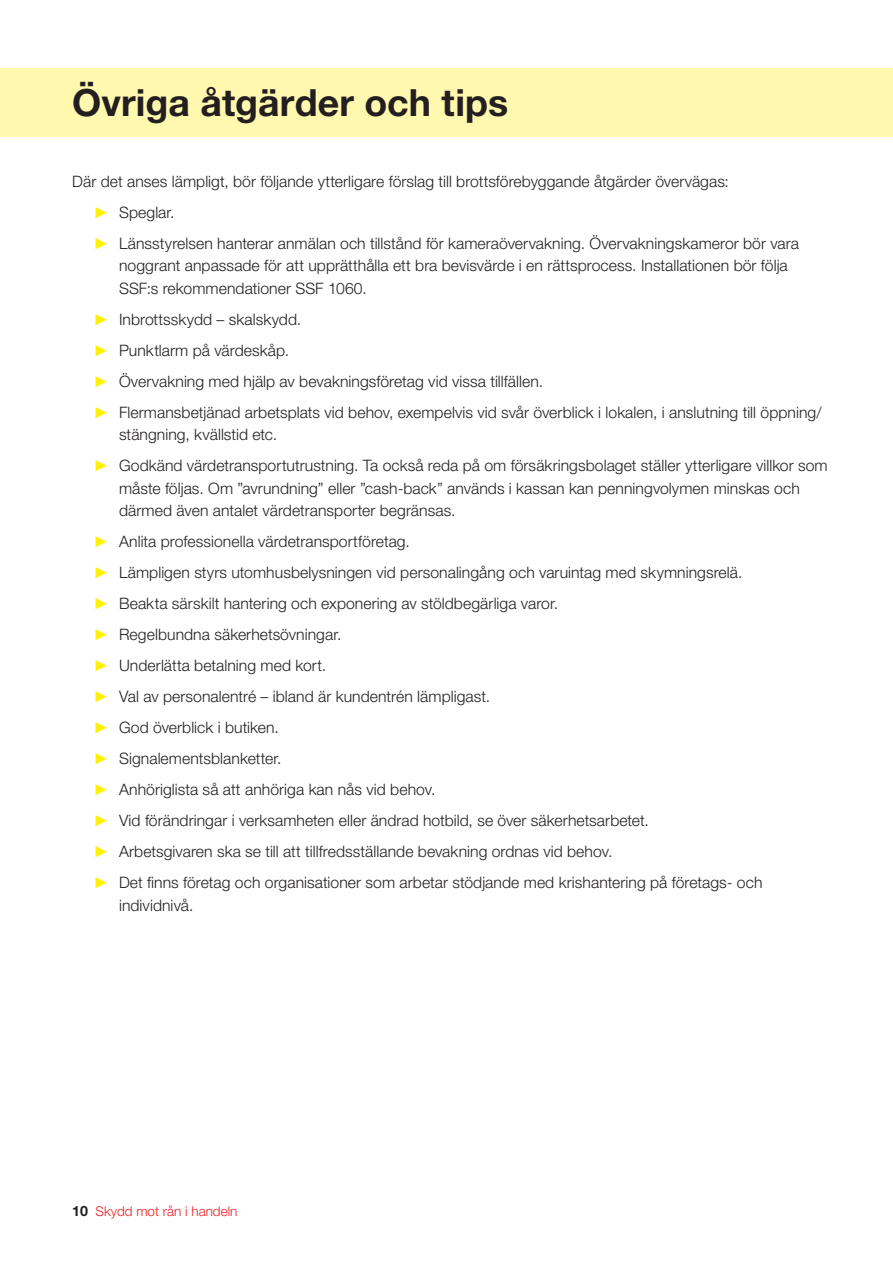
<style>
.page{position:relative;width:893px;height:1263px;background:#fff}
.page>*{position:absolute;margin:0;border:0;box-sizing:border-box;transform-origin:0 0}
.Rubrik{font:700 37.5px "Helvetica Neue LT Std";letter-spacing:.005em;color:#231f20}
.Brödtext{font:300 15.75px/22.5px "Helvetica Neue LT Std";letter-spacing:.005em;color:#231f20}
.t1{font:300 13.5px "Helvetica Neue LT Std";color:#ee1d23}
.s1{font-family:"Times New Roman";font-weight:400;color:#fff101}
.s2{font-weight:700;font-size:14.25px;color:#231f20}
</style>
<div class="page">
<div style="left:0;top:68px;width:893px;height:68px;background:#fff8ae"></div>
<p class="Rubrik" style="left:72px;top:80px;width:437px">Övriga åtgärder och tips</p>
<p class="Brödtext" style="left:72px;top:169px;width:658px">Där det anses lämpligt, bör följande ytterligare förslag till brottsförebyggande åtgärder övervägas:</p>
<p class="Brödtext" style="left:94px;top:200px;width:83px"><span class="s1">►</span> Speglar.</p>
<p class="Brödtext" style="left:119px;top:231px;width:681px;text-indent:-26px"><span class="s1">►</span> Länsstyrelsen hanterar anmälan och tillstånd för kameraövervakning. Övervakningskameror bör vara noggrant anpassade för att upprätthålla ett bra bevisvärde i en rättsprocess. Installationen bör följa<br>SSF:s rekommendationer SSF 1060.</p>
<p class="Brödtext" style="left:94px;top:307px;width:209px"><span class="s1">►</span> Inbrottsskydd – skalskydd.</p>
<p class="Brödtext" style="left:94px;top:338px;width:197px"><span class="s1">►</span> Punktlarm på värdeskåp.</p>
<p class="Brödtext" style="left:94px;top:369px;width:451px"><span class="s1">►</span> Övervakning med hjälp av bevakningsföretag vid vissa tillfällen.</p>
<p class="Brödtext" style="left:119px;top:400px;width:704px;text-indent:-26px"><span class="s1">►</span> Flermansbetjänad arbetsplats vid behov, exempelvis vid svår överblick i lokalen, i anslutning till öppning/ stängning, kvällstid etc.</p>
<p class="Brödtext" style="left:119px;top:454px;width:710px;text-indent:-26px"><span class="s1">►</span> Godkänd värdetransportutrustning. Ta också reda på om försäkringsbolaget ställer ytterligare villkor som måste följas. Om ”avrundning” eller ”cash-back” används i kassan kan penningvolymen minskas och därmed även antalet värdetransporter begränsas.</p>
<p class="Brödtext" style="left:94px;top:530px;width:318px"><span class="s1">►</span> Anlita professionella värdetransportföretag.</p>
<p class="Brödtext" style="left:94px;top:561px;width:650px"><span class="s1">►</span> Lämpligen styrs utomhusbelysningen vid personalingång och varuintag med skymningsrelä.</p>
<p class="Brödtext" style="left:94px;top:592px;width:466px"><span class="s1">►</span> Beakta särskilt hantering och exponering av stöldbegärliga varor.</p>
<p class="Brödtext" style="left:94px;top:623px;width:249px"><span class="s1">►</span> Regelbundna säkerhetsövningar.</p>
<p class="Brödtext" style="left:94px;top:654px;width:234px"><span class="s1">►</span> Underlätta betalning med kort.</p>
<p class="Brödtext" style="left:94px;top:685px;width:398px"><span class="s1">►</span> Val av personalentré – ibland är kundentrén lämpligast.</p>
<p class="Brödtext" style="left:94px;top:716px;width:187px"><span class="s1">►</span> God överblick i butiken.</p>
<p class="Brödtext" style="left:94px;top:747px;width:189px"><span class="s1">►</span> Signalementsblanketter.</p>
<p class="Brödtext" style="left:94px;top:778px;width:343px"><span class="s1">►</span> Anhöriglista så att anhöriga kan nås vid behov.</p>
<p class="Brödtext" style="left:94px;top:809px;width:557px"><span class="s1">►</span> Vid förändringar i verksamheten eller ändrad hotbild, se över säkerhetsarbetet.</p>
<p class="Brödtext" style="left:94px;top:840px;width:520px"><span class="s1">►</span> Arbetsgivaren ska se till att tillfredsställande bevakning ordnas vid behov.</p>
<p class="Brödtext" style="left:119px;top:871px;width:645px;text-indent:-26px"><span class="s1">►</span> Det finns företag och organisationer som arbetar stödjande med krishantering på företags- och individnivå.</p>
<p class="t1" style="left:72px;top:1203px;width:167px"><span class="s2">10</span> Skydd mot rån i handeln</p>
</div>
